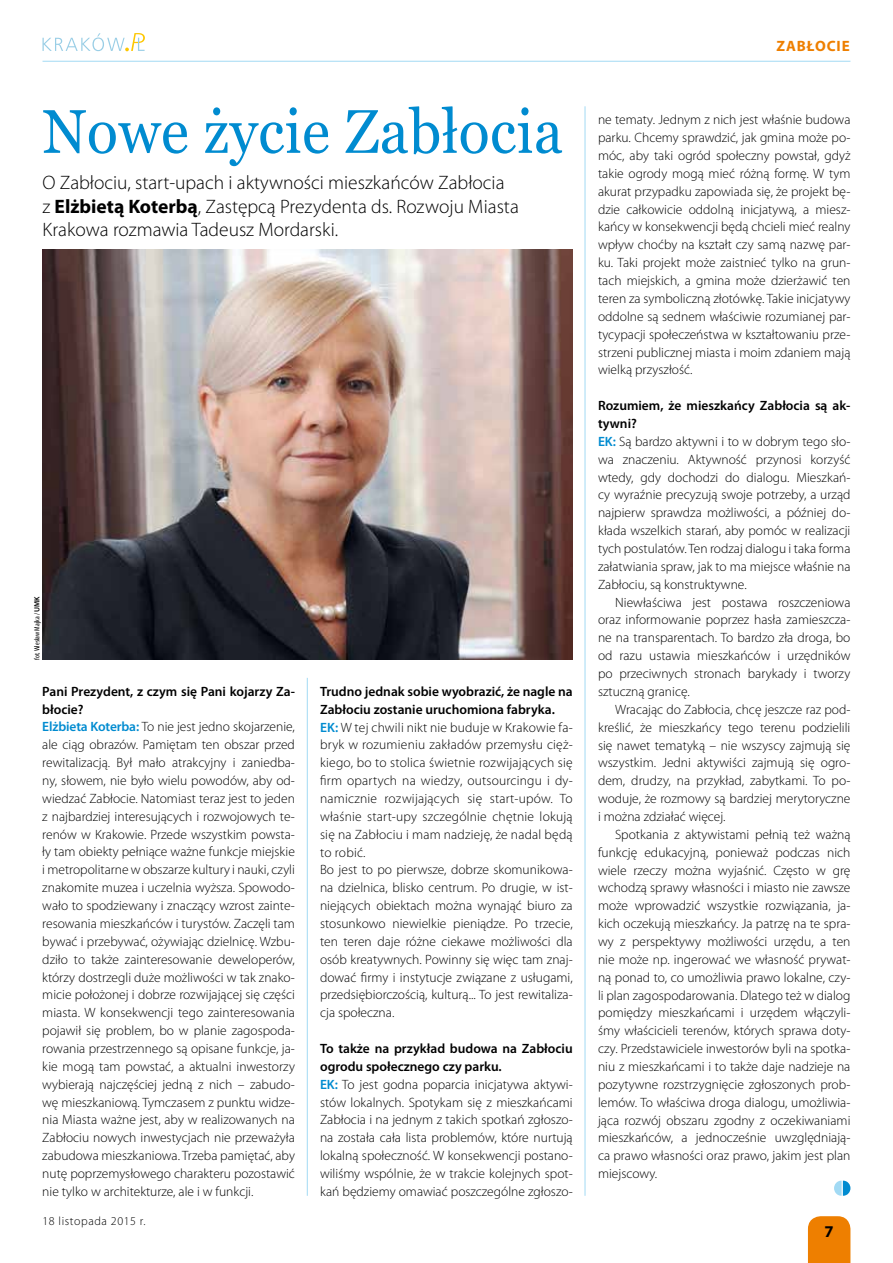
<style>
.page{position:relative;width:893px;height:1263px;background:#fff}
.page>*{position:absolute;margin:0;border:0;box-sizing:border-box;transform-origin:0 0}
.t1{font:61.5px "Georgia";letter-spacing:.01em;color:#008bd0;scale:.93 1}
.t2{font:300 19.5px/23.4px "Myriad Pro";color:#000}
.t3{font:700 16.5px "Myriad Pro";color:#000}
.t4{font:700 15px "Myriad Pro";color:#ee7f00}
.t5{font:300 13.5px/17.9px "Myriad Pro";color:#000}
.t6{font:300 12px "Myriad Pro";letter-spacing:.05em;color:#000}
.t7{font:condensed 7.5px "Myriad Pro";color:#000}
.s1{font-weight:700}
.s2{font-weight:600;font-stretch:normal}
.s3{font-weight:600}
.s4{font-weight:600;color:#008bd0}
</style>
<div class="page">
<div style="left:808px;top:1216px;width:42px;height:47px;background:#ee7f00"></div>
<hr style="left:43px;top:61px;width:807px;height:1px;background:#a2daf4">
<svg style="left:43px;top:33px;width:102px;height:18px"></svg>
<hr style="left:585px;top:106px;width:1px;height:1090px;background:#a2daf4">
<hr style="left:307px;top:678px;width:1px;height:518px;background:#a2daf4">
<svg style="left:834px;top:1180px;width:16px;height:16px"></svg>
<img style="left:43px;top:249px;width:530px;height:411px">
<h1 class="t1" style="left:43px;top:94px;width:561px">Nowe życie Zabłocia</h1>
<h2 class="t2" style="left:43px;top:171px;width:478px">O Zabłociu, start-upach i aktywności mieszkańców Zabłocia<br>z <span class="s1">ELŻBIETĄ KOTERBĄ</span>, Zastępcą Prezydenta ds. Rozwoju Miasta<br>Krakowa rozmawia Tadeusz Mordarski.</h2>
<p class="t7" style="left:32px;top:660px;width:65px;rotate:-90deg">fot. Wiesław Majka / <span class="s2">UMK</span></p>
<p class="t5" style="left:42px;top:682px;width:254px"><span class="s3">Pani Prezydent, z czym się Pani kojarzy Za&shy;błocie?<br></span><span class="s4">Elżbieta Koterba:</span> To nie jest jedno skojarzenie, ale ciąg obrazów. Pamiętam ten obszar przed rewitalizacją. Był mało atrakcyjny i zaniedba&shy;ny, słowem, nie było wielu powodów, aby od&shy;wiedzać Zabłocie. Natomiast teraz jest to jeden z najbardziej interesujących i rozwojowych te&shy;renów w Krakowie. Przede wszystkim powsta&shy;ły tam obiekty pełniące ważne funkcje miejskie i metropolitarne w obszarze kultury i nauki, czyli znakomite muzea i uczelnia wyższa. Spowodo&shy;wało to spodziewany i znaczący wzrost zainte&shy;resowania mieszkańców i turystów. Zaczęli tam bywać i przebywać, ożywiając dzielnicę. Wzbu&shy;dziło to także zainteresowanie deweloperów, którzy dostrzegli duże możliwości w tak znako&shy;micie położonej i dobrze rozwijającej się części miasta. W konsekwencji tego zainteresowania pojawił się problem, bo w planie zagospoda&shy;rowania przestrzennego są opisane funkcje, ja&shy;kie mogą tam powstać, a aktualni inwestorzy wybierają najczęściej jedną z nich – zabudo&shy;wę mieszkaniową. Tymczasem z punktu widze&shy;nia Miasta ważne jest, aby w realizowanych na Zabłociu nowych inwestycjach nie przeważyła zabudowa mieszkaniowa. Trzeba pamiętać, aby nutę poprzemysłowego charakteru pozostawić nie tylko w architekturze, ale i w funkcji.</p>
<p class="t5" style="left:320px;top:682px;width:254px"><span class="s3">Trudno jednak sobie wyobrazić, że nagle na Zabłociu zostanie uruchomiona fabryka.<br></span><span class="s4">EK:</span> W tej chwili nikt nie buduje w Krakowie fa&shy;bryk w rozumieniu zakładów przemysłu cięż&shy;kiego, bo to stolica świetnie rozwijających się firm opartych na wiedzy, outsourcingu i dy&shy;namicznie rozwijających się start-upów. To właśnie start-upy szczególnie chętnie lokują się na Zabłociu i mam nadzieję, że nadal będą to robić.<br>Bo jest to po pierwsze, dobrze skomunikowa&shy;na dzielnica, blisko centrum. Po drugie, w ist&shy;niejących obiektach można wynająć biuro za stosunkowo niewielkie pieniądze. Po trzecie, ten teren daje różne ciekawe możliwości dla osób kreatywnych. Powinny się więc tam znaj&shy;dować firmy i instytucje związane z usługami, przedsiębiorczością, kulturą... To jest rewitaliza&shy;cja społeczna.</p>
<p class="t5" style="left:320px;top:1039px;width:254px"><span class="s3">To także na przykład budowa na Zabłociu ogrodu społecznego czy parku.<br></span><span class="s4">EK:</span> To jest godna poparcia inicjatywa aktywi&shy;stów lokalnych. Spotykam się z mieszkańcami Zabłocia i na jednym z takich spotkań zgłoszo&shy;na została cała lista problemów, które nurtują lokalną społeczność. W konsekwencji postano&shy;wiliśmy wspólnie, że w trakcie kolejnych spot&shy;kań będziemy omawiać poszczególne zgłoszo-</p>
<p class="t6" style="left:43px;top:1213px;width:105px">18 listopada 2015 r.</p>
<p class="t4" style="left:776px;top:36px;width:11px">ZABŁOCIE</p>
<p class="t5" style="left:598px;top:111px;width:254px;text-align:justify">ne tematy. Jednym z nich jest właśnie budowa parku. Chcemy sprawdzić, jak gmina może po&shy;móc, aby taki ogród społeczny powstał, gdyż takie ogrody mogą mieć różną formę. W tym akurat przypadku zapowiada się, że projekt bę&shy;dzie całkowicie oddolną inicjatywą, a miesz&shy;kańcy w konsekwencji będą chcieli mieć realny wpływ choćby na kształt czy samą nazwę par&shy;ku. Taki projekt może zaistnieć tylko na grun&shy;tach miejskich, a gmina może dzierżawić ten teren za symboliczną złotówkę. Takie inicjatywy oddolne są sednem właściwie rozumianej par&shy;tycypacji społeczeństwa w kształtowaniu prze&shy;strzeni publicznej miasta i moim zdaniem mają wielką przyszłość.</p>
<p class="t5" style="left:598px;top:397px;width:254px"><span class="s3">Rozumiem, że mieszkańcy Zabłocia są ak&shy;tywni?<br></span><span class="s4">EK:</span> Są bardzo aktywni i to w dobrym tego sło&shy;wa znaczeniu. Aktywność przynosi korzyść wtedy, gdy dochodzi do dialogu. Mieszkań&shy;cy wyraźnie precyzują swoje potrzeby, a urząd najpierw sprawdza możliwości, a później do&shy;kłada wszelkich starań, aby pomóc w realizacji tych postulatów. Ten rodzaj dialogu i taka forma załatwiania spraw, jak to ma miejsce właśnie na Zabłociu, są konstruktywne.</p>
<p class="t5" style="left:598px;top:593px;width:254px;text-align:justify;text-indent:17px">Niewłaściwa jest postawa roszczeniowa oraz informowanie poprzez hasła zamieszcza&shy;ne na transparentach. To bardzo zła droga, bo od razu ustawia mieszkańców i urzędników po przeciwnych stronach barykady i tworzy sztuczną granicę.</p>
<p class="t5" style="left:598px;top:700px;width:254px;text-align:justify;text-indent:17px">Wracając do Zabłocia, chcę jeszcze raz pod&shy;kreślić, że mieszkańcy tego terenu podzielili się nawet tematyką – nie wszyscy zajmują się wszystkim. Jedni aktywiści zajmują się ogro&shy;dem, drudzy, na przykład, zabytkami. To po&shy;woduje, że rozmowy są bardziej merytoryczne i można zdziałać więcej.</p>
<p class="t5" style="left:598px;top:825px;width:254px;text-align:justify;text-indent:17px">Spotkania z aktywistami pełnią też ważną funkcję edukacyjną, ponieważ podczas nich wiele rzeczy można wyjaśnić. Często w grę wchodzą sprawy własności i miasto nie zawsze może wprowadzić wszystkie rozwiązania, ja&shy;kich oczekują mieszkańcy. Ja patrzę na te spra&shy;wy z perspektywy możliwości urzędu, a ten nie może np. ingerować we własność prywat&shy;ną ponad to, co umożliwia prawo lokalne, czy&shy;li plan zagospodarowania. Dlatego też w dialog pomiędzy mieszkańcami i urzędem włączyli&shy;śmy właścicieli terenów, których sprawa doty&shy;czy. Przedstawiciele inwestorów byli na spotka&shy;niu z mieszkańcami i to także daje nadzieje na pozytywne rozstrzygnięcie zgłoszonych prob&shy;lemów. To właściwa droga dialogu, umożliwia&shy;jąca rozwój obszaru zgodny z oczekiwaniami mieszkańców, a jednocześnie uwzględniają&shy;ca prawo własności oraz prawo, jakim jest plan miejscowy.</p>
<p class="t3" style="left:825px;top:1221px;width:11px">7</p>
</div>
